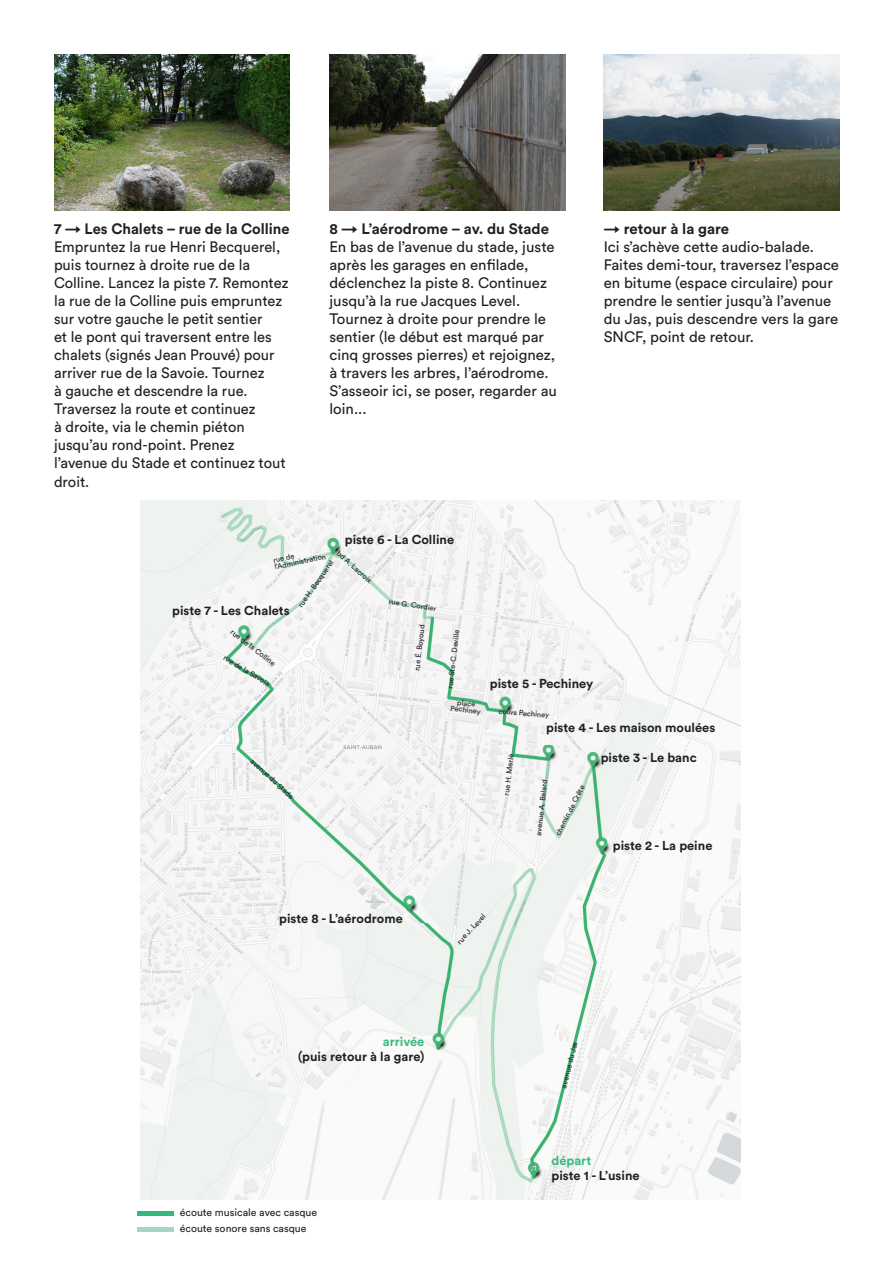
<style>
.page{position:relative;width:893px;height:1263px;background:#fff}
.page>*{position:absolute;margin:0;border:0;box-sizing:border-box;transform-origin:0 0}
.t1{font:15px/18px "Circular Pro";color:#231f20}
.t2{font:700 15px "Circular Pro";color:#231f20}
.t3{font:700 12.75px "Circular Pro";color:#231f20}
.t4{font:700 12.75px "Circular Pro";color:#3ab980}
.t5{font:10.5px "Circular Pro";color:#231f20}
.t6{font:7.5px "Circular Pro";color:#231f20}
</style>
<div class="page">
<img style="left:140px;top:501px;width:600px;height:245px">
<img style="left:140px;top:746px;width:600px;height:178px">
<img style="left:140px;top:924px;width:600px;height:275px">
<img style="left:329px;top:54px;width:236px;height:157px">
<img style="left:54px;top:54px;width:236px;height:157px">
<img style="left:604px;top:54px;width:235px;height:157px">
<hr style="left:137px;top:1211px;width:37px;height:4px;background:#34b87d">
<div style="left:137px;top:1227px;width:37px;height:5px;background:#a3d7c0"></div>
<p class="t2" style="left:54px;top:219px;width:237px">7 → Les Chalets – rue de la Colline</p>
<p class="t1" style="left:54px;top:237px;width:236px">Empruntez la rue Henri Becquerel, puis tournez à droite rue de la<br>Colline. Lancez la piste 7. Remontez la rue de la Colline puis empruntez sur votre gauche le petit sentier<br>et le pont qui traversent entre les chalets (signés Jean Prouvé) pour arriver rue de la Savoie. Tournez<br>à gauche et descendre la rue.<br>Traversez la route et continuez<br>à droite, via le chemin piéton jusqu’au rond-point. Prenez l’avenue du Stade et continuez tout droit.</p>
<p class="t2" style="left:329px;top:219px;width:221px">8 → L’aérodrome – av. du Stade</p>
<p class="t1" style="left:329px;top:237px;width:229px">En bas de l’avenue du stade, juste après les garages en enfilade, déclenchez la piste 8. Continuez jusqu’à la rue Jacques Level.<br>Tournez à droite pour prendre le sentier (le début est marqué par cinq grosses pierres) et rejoignez, à travers les arbres, l’aérodrome.<br>S’asseoir ici, se poser, regarder au loin...</p>
<p class="t2" style="left:604px;top:219px;width:127px">→ retour à la gare</p>
<p class="t1" style="left:604px;top:237px;width:237px">Ici s’achève cette audio-balade.<br>Faites demi-tour, traversez l’espace en bitume (espace circulaire) pour prendre le sentier jusqu’à l’avenue du Jas, puis descendre vers la gare SNCF, point de retour.</p>
<p class="t3" style="left:345px;top:530px;width:111px">piste 6 - La Colline</p>
<p class="t6" style="left:341px;top:548px;width:46px;rotate:42deg">bd A. Lacroix</p>
<p class="t6" style="left:272px;top:555px;width:23px;rotate:-11deg">rue de</p>
<p class="t6" style="left:274px;top:561px;width:54px;rotate:-11deg">l’Administration</p>
<p class="t6" style="left:296px;top:604px;width:58px;rotate:-55deg">rue H. Becquerel</p>
<p class="t3" style="left:172px;top:602px;width:119px">piste 7 - Les Chalets</p>
<p class="t6" style="left:234px;top:627px;width:56px;rotate:37deg">rue de la Colline</p>
<p class="t6" style="left:227px;top:652px;width:55px;rotate:32deg">rue de la Savoie</p>
<p class="t6" style="left:389px;top:596px;width:50px;rotate:8deg">rue G. Cordier</p>
<p class="t6" style="left:412px;top:670px;width:48px;rotate:-84deg">rue É. Boyoud</p>
<p class="t6" style="left:445px;top:688px;width:60px;rotate:-84deg">rue Ste-C. Deville</p>
<p class="t6" style="left:458px;top:697px;width:20px;rotate:6deg">place</p>
<p class="t6" style="left:451px;top:703px;width:32px;rotate:6deg">Pechiney</p>
<p class="t3" style="left:490px;top:674px;width:105px">piste 5 - Pechiney</p>
<p class="t6" style="left:499px;top:706px;width:52px;rotate:4deg">cours Pechiney</p>
<p class="t6" style="left:255px;top:756px;width:57px;rotate:42deg">avenue du Stade</p>
<p class="t3" style="left:279px;top:909px;width:125px">piste 8 - L’aérodrome</p>
<p class="t6" style="left:501px;top:795px;width:44px;rotate:-84deg">rue H. Merle</p>
<p class="t3" style="left:546px;top:718px;width:170px">piste 4 - Les maison moulées</p>
<p class="t6" style="left:534px;top:835px;width:58px;rotate:-84deg">avenue A. Balard</p>
<p class="t6" style="left:553px;top:833px;width:57px;rotate:-63deg">chemin de Crête</p>
<p class="t3" style="left:601px;top:748px;width:97px">piste 3 - Le banc</p>
<p class="t3" style="left:613px;top:837px;width:101px">piste 2 - La peine</p>
<p class="t6" style="left:455px;top:939px;width:40px;rotate:-47deg">rue J. Level</p>
<p class="t4" style="left:383px;top:1032px;width:43px">arrivée</p>
<p class="t3" style="left:298px;top:1048px;width:128px">(puis retour à la gare)</p>
<p class="t6" style="left:559px;top:1087px;width:49px;rotate:-76deg">avenue du Jas</p>
<p class="t5" style="left:180px;top:1206px;width:139px">écoute musicale avec casque</p>
<p class="t5" style="left:180px;top:1222px;width:128px">écoute sonore sans casque</p>
<p class="t4" style="left:552px;top:1151px;width:41px">départ</p>
<p class="t3" style="left:552px;top:1167px;width:90px">piste 1 - L’usine</p>
</div>
